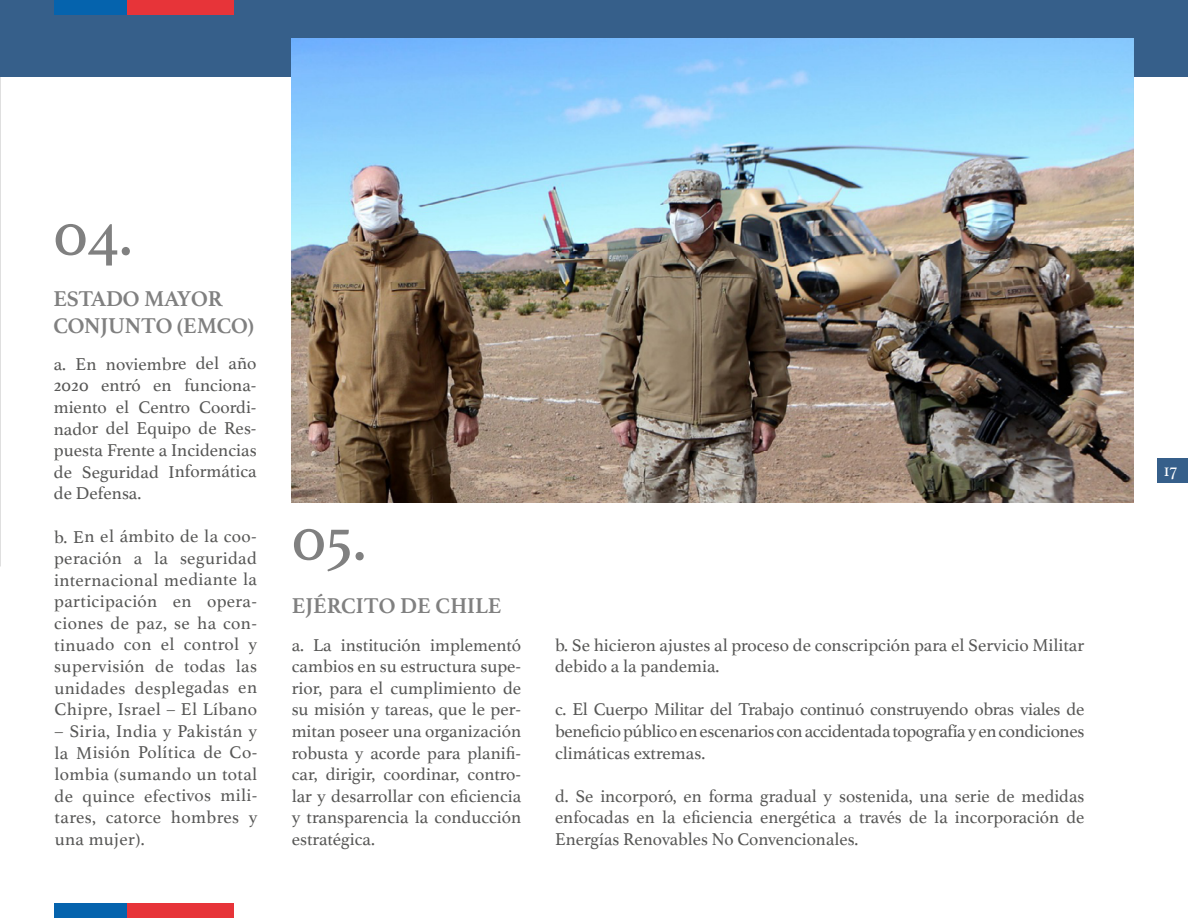
<style>
.page{position:relative;width:1188px;height:918px;background:#fff}
.page>*{position:absolute;margin:0;border:0;box-sizing:border-box;transform-origin:0 0}
.t1{font:64.5px "Athelas";color:#808080}
.t2{font:700 22.5px/27px "Athelas";letter-spacing:-.015em;color:#808080}
.t3{font:18px/21.6px "Athelas";color:#575756;text-align:justify}
.t4{font:18px "Athelas";color:#fff}
</style>
<div class="page">
<div style="left:1157px;top:458px;width:31px;height:24px;background:#365f8a"></div>
<img style="left:0;top:1px;width:1px;height:565px">
<div style="left:0;top:0;width:1188px;height:77px;background:#365f8a"></div>
<div style="left:54px;top:0;width:74px;height:14px;background:#0563ad"></div>
<div style="left:128px;top:0;width:106px;height:14px;background:#e73439"></div>
<div style="left:54px;top:904px;width:74px;height:14px;background:#0563ad"></div>
<div style="left:128px;top:904px;width:106px;height:14px;background:#e73439"></div>
<img style="left:292px;top:38px;width:842px;height:465px">
<h1 class="t1" style="left:53px;top:182px;width:81px">04.</h1>
<p class="t2" style="left:54px;top:285px;width:202px">ESTADO MAYOR<br>CONJUNTO (EMCO)</p>
<p class="t3" style="left:54px;top:352px;width:205px">a. En noviembre del año 2020 entró en funciona&shy;miento el Centro Coordi&shy;nador del Equipo de Res&shy;puesta Frente a Incidencias de Seguridad Informática de Defensa.</p>
<p class="t3" style="left:54px;top:525px;width:205px">b. En el ámbito de la coo&shy;peración a la seguridad internacional mediante la participación en opera&shy;ciones de paz, se ha con&shy;tinuado con el control y supervisión de todas las unidades desplegadas en Chipre, Israel – El Líbano</p>
<p class="t3" style="left:54px;top:720px;width:205px">– Siria, India y Pakistán y la Misión Política de Co&shy;lombia (sumando un total de quince efectivos mili&shy;tares, catorce hombres y una mujer).</p>
<h1 class="t1" style="left:292px;top:487px;width:76px">05.</h1>
<p class="t2" style="left:292px;top:592px;width:211px">EJÉRCITO DE CHILE</p>
<p class="t3" style="left:292px;top:633px;width:231px">a. La institución implementó cambios en su estructura supe&shy;rior, para el cumplimiento de su misión y tareas, que le per&shy;mitan poseer una organización robusta y acorde para planifi&shy;car, dirigir, coordinar, contro&shy;lar y desarrollar con eficiencia y transparencia la conducción estratégica.</p>
<p class="t3" style="left:555px;top:633px;width:531px">b. Se hicieron ajustes al proceso de conscripción para el Servicio Militar debido a la pandemia.</p>
<p class="t3" style="left:555px;top:698px;width:531px">c. El Cuerpo Militar del Trabajo continuó construyendo obras viales de beneficio público en escenarios con accidentada topografía y en condiciones climáticas extremas.</p>
<p class="t3" style="left:555px;top:785px;width:531px">d. Se incorporó, en forma gradual y sostenida, una serie de medidas enfocadas en la eficiencia energética a través de la incorporación de Energías Renovables No Convencionales.</p>
<p class="t4" style="left:1164px;top:455px;width:15px">17</p>
</div>
